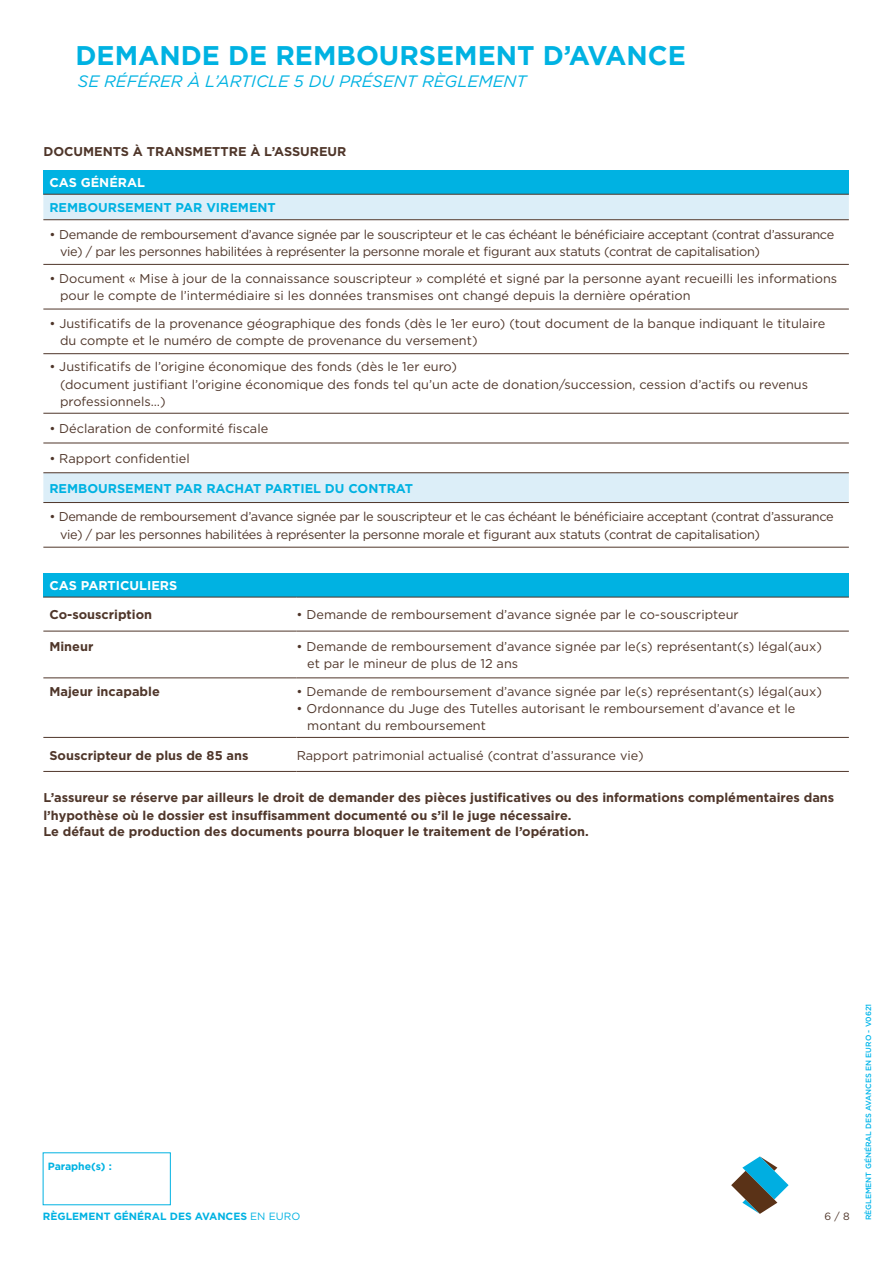
<style>
.page{position:relative;width:893px;height:1263px;background:#fff}
.page>*{position:absolute;margin:0;border:0;box-sizing:border-box;transform-origin:0 0}
.t1{font:700 27px "Gotham";color:#00b2e2}
.t2{font:italic 16.5px "Gotham";color:#00b2e2}
.t3{font:12.75px/17.2px "Gotham";color:#4f362a}
.t4{font:12.75px/17.2px "Gotham";letter-spacing:-.025em;color:#4f362a}
.t5{font:700 12.75px "Gotham";color:#4f362a}
.t6{font:700 12.75px "Gotham";color:#00b2e2}
.t7{font:700 12.75px "Gotham";color:#fff}
.t8{font:700 10.5px "Gotham";color:#00b2e2}
.t9{font:10.5px "Gotham";color:#4f362a}
.t10{font:500 7.5px "Gotham";color:#00b5ea}
.s1{color:#fff}
.s2{font-weight:400}
</style>
<div class="page">
<svg style="left:731px;top:1156px;width:58px;height:58px"></svg>
<div style="left:43px;top:170px;width:806px;height:24px;background:#00b2e2"></div>
<div style="left:43px;top:195px;width:806px;height:24px;background:#dceef8"></div>
<svg style="left:43px;top:220px;width:806px;height:327px"></svg>
<hr style="left:43px;top:194px;width:806px;height:1px;background:#4f362a">
<hr style="left:43px;top:219px;width:806px;height:1px;background:#4f362a">
<hr style="left:43px;top:264px;width:806px;height:1px;background:#4f362a">
<hr style="left:43px;top:309px;width:806px;height:1px;background:#4f362a">
<hr style="left:43px;top:353px;width:806px;height:1px;background:#4f362a">
<hr style="left:43px;top:413px;width:806px;height:1px;background:#4f362a">
<hr style="left:43px;top:443px;width:806px;height:1px;background:#4f362a">
<hr style="left:43px;top:472px;width:806px;height:1px;background:#4f362a">
<hr style="left:43px;top:502px;width:806px;height:1px;background:#4f362a">
<hr style="left:43px;top:547px;width:806px;height:1px;background:#4f362a">
<div style="left:43px;top:573px;width:806px;height:24px;background:#00b2e2"></div>
<svg style="left:43px;top:630px;width:806px;height:141px"></svg>
<hr style="left:43px;top:597px;width:254px;height:1px;background:#4f362a">
<hr style="left:297px;top:597px;width:552px;height:1px;background:#4f362a">
<hr style="left:43px;top:631px;width:254px;height:1px;background:#4f362a">
<hr style="left:297px;top:631px;width:552px;height:1px;background:#4f362a">
<hr style="left:43px;top:677px;width:254px;height:1px;background:#4f362a">
<hr style="left:297px;top:677px;width:552px;height:1px;background:#4f362a">
<hr style="left:43px;top:737px;width:254px;height:1px;background:#4f362a">
<hr style="left:297px;top:737px;width:552px;height:1px;background:#4f362a">
<hr style="left:43px;top:771px;width:254px;height:1px;background:#4f362a">
<hr style="left:297px;top:771px;width:552px;height:1px;background:#4f362a">
<h1 class="t1" style="left:43px;top:38px;width:644px"><span class="s1">◻</span> DEMANDE DE REMBOURSEMENT D’AVANCE</h1>
<p class="t2" style="left:78px;top:71px;width:450px">SE RÉFÉRER À L’ARTICLE 5 DU PRÉSENT RÈGLEMENT</p>
<p class="t5" style="left:43px;top:144px;width:305px">DOCUMENTS À TRANSMETTRE À L’ASSUREUR</p>
<p class="t7" style="left:49px;top:174px;width:97px">CAS GÉNÉRAL</p>
<p class="t6" style="left:49px;top:199px;width:228px">REMBOURSEMENT PAR VIREMENT</p>
<p class="t4" style="left:60px;top:225px;width:776px;text-indent:-11px">• Demande de remboursement d’avance signée par le souscripteur et le cas échéant le bénéficiaire acceptant (contrat d’assurance vie) / par les personnes habilitées à représenter la personne morale et figurant aux statuts (contrat de capitalisation)</p>
<p class="t3" style="left:60px;top:287px;width:632px">pour le compte de l’intermédiaire si les données transmises ont changé depuis la dernière opération</p>
<p class="t3" style="left:49px;top:314px;width:777px">• Justificatifs de la provenance géographique des fonds (dès le 1er euro) (tout document de la banque indiquant le titulaire</p>
<p class="t3" style="left:49px;top:270px;width:789px">• Document « Mise à jour de la connaissance souscripteur » complété et signé par la personne ayant recueilli les informations</p>
<p class="t3" style="left:60px;top:332px;width:419px">du compte et le numéro de compte de provenance du versement)</p>
<p class="t3" style="left:60px;top:358px;width:749px;text-indent:-11px">• Justificatifs de l’origine économique des fonds (dès le 1er euro)<br>(document justifiant l’origine économique des fonds tel qu’un acte de donation/succession, cession d’actifs ou revenus professionnels…)</p>
<p class="t3" style="left:49px;top:420px;width:220px">• Déclaration de conformité fiscale</p>
<p class="t3" style="left:49px;top:450px;width:142px">• Rapport confidentiel</p>
<p class="t6" style="left:49px;top:480px;width:365px">REMBOURSEMENT PAR RACHAT PARTIEL DU CONTRAT</p>
<p class="t4" style="left:60px;top:508px;width:775px;text-indent:-11px">• Demande de remboursement d’avance signée par le souscripteur et le cas échéant le bénéficiaire acceptant (contrat d’assurance vie) / par les personnes habilitées à représenter la personne morale et figurant aux statuts (contrat de capitalisation)</p>
<p class="t7" style="left:49px;top:577px;width:129px">CAS PARTICULIERS</p>
<p class="t5" style="left:49px;top:606px;width:104px">Co-souscription</p>
<p class="t3" style="left:297px;top:606px;width:444px">• Demande de remboursement d’avance signée par le co-souscripteur</p>
<p class="t5" style="left:49px;top:638px;width:45px">Mineur</p>
<p class="t3" style="left:307px;top:637px;width:516px;text-indent:-11px">• Demande de remboursement d’avance signée par le(s) représentant(s) légal(aux) et par le mineur de plus de 12 ans</p>
<p class="t5" style="left:49px;top:682px;width:112px">Majeur incapable</p>
<p class="t3" style="left:297px;top:682px;width:527px">• Demande de remboursement d’avance signée par le(s) représentant(s) légal(aux)</p>
<p class="t3" style="left:307px;top:699px;width:489px;text-indent:-11px">• Ordonnance du Juge des Tutelles autorisant le remboursement d’avance et le montant du remboursement</p>
<p class="t5" style="left:49px;top:746px;width:200px">Souscripteur de plus de 85 ans</p>
<p class="t3" style="left:297px;top:746px;width:348px">Rapport patrimonial actualisé (contrat d’assurance vie)</p>
<p class="t5" style="left:43px;top:789px;width:792px">L’assureur se réserve par ailleurs le droit de demander des pièces justificatives ou des informations complémentaires dans</p>
<p class="t5" style="left:43px;top:823px;width:547px">Le défaut de production des documents pourra bloquer le traitement de l’opération.</p>
<p class="t5" style="left:43px;top:807px;width:530px">l’hypothèse où le dossier est insuffisamment documenté ou s’il le juge nécessaire.</p>
<p class="t8" style="left:48px;top:1159px;width:66px">Paraphe(s) :</p>
<p class="t8" style="left:43px;top:1209px;width:259px">RÈGLEMENT GÉNÉRAL DES AVANCES <span class="s2">EN EURO</span></p>
<p class="t9" style="left:825px;top:1209px;width:27px">6 / 8</p>
<p class="t10" style="left:864px;top:1220px;width:218px;rotate:-90deg">RÈGLEMENT GÉNÉRAL DES AVANCES EN EURO - V0621</p>
</div>
